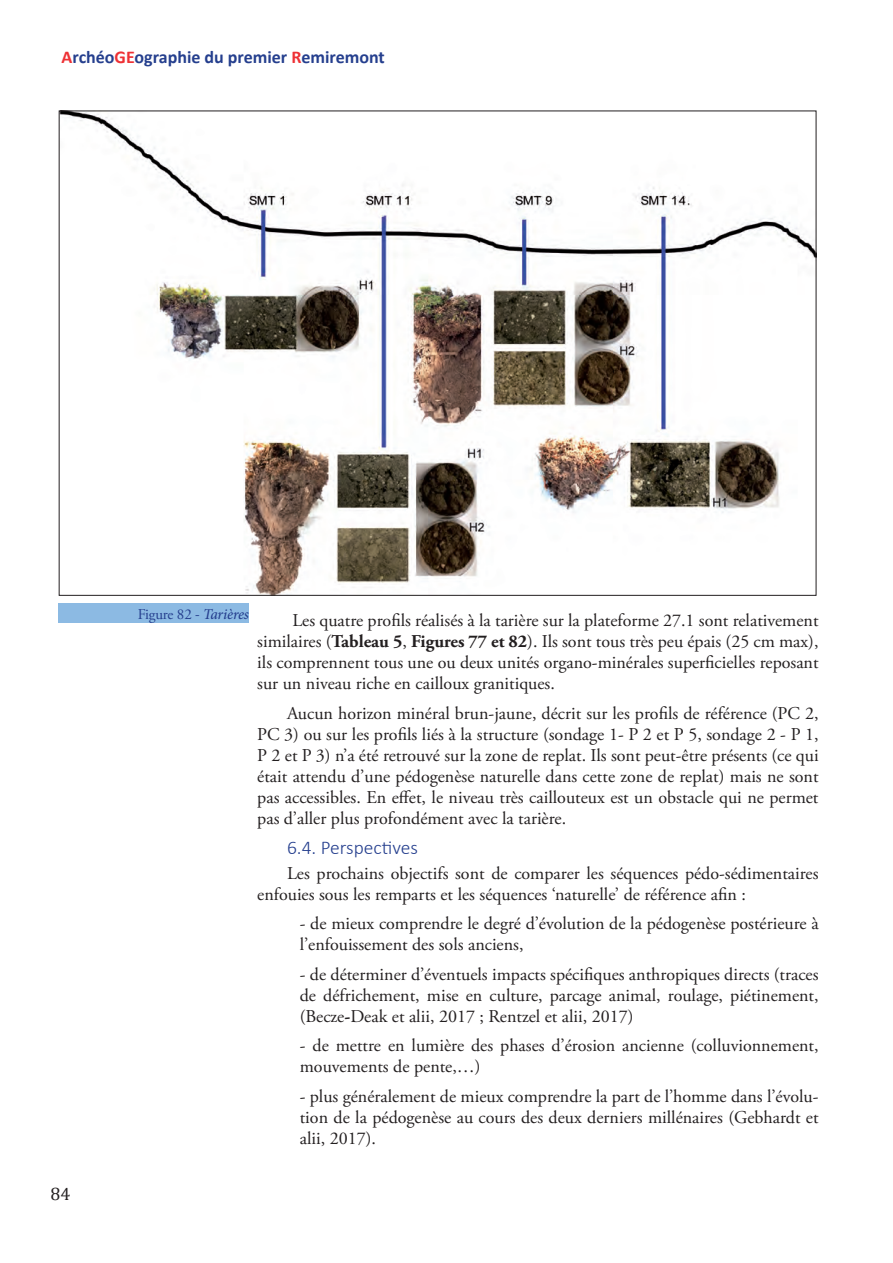
<style>
.page{position:relative;width:893px;height:1263px;background:#fff}
.page>*{position:absolute;margin:0;border:0;box-sizing:border-box;transform-origin:0 0}
.t1{font:300 19.5px "Calibri";letter-spacing:-.005em;color:#253f8e}
.t2{font:18px/21px "Adobe Garamond Pro";color:#231f20;text-align:justify}
.t3{font:700 18px "Calibri";color:#253f8e}
.t4{font:18px "Cambria";color:#231f20}
.t5{font:italic 500 15px "Minion Pro";letter-spacing:-.015em;color:#253f8e}
.s1{color:#ee3135}
.s2{font-family:"Adobe Garamond Pro";font-weight:400;font-style:normal}
.s3{font-weight:700}
</style>
<div class="page">
<img style="left:61px;top:113px;width:753px;height:481px">
<div style="left:59px;top:604px;width:190px;height:19px;background:#8cbae3"></div>
<p class="t3" style="left:62px;top:46px;width:325px"><span class="s1">A</span>rchéo<span class="s1">GE</span>ographie du premier <span class="s1">R</span>emiremont</p>
<p class="t4" style="left:51px;top:1183px;width:21px">84</p>
<p class="t5" style="left:138px;top:604px;width:113px"><span class="s2">Figure 82</span> - Tarières</p>
<p class="t2" style="left:257px;top:611px;width:563px;text-indent:35px">Les quatre profils réalisés à la tarière sur la plateforme 27.1 sont relativement similaires (<span class="s3">Tableau 5</span>, <span class="s3">Figures 77 et 82</span>). Ils sont tous très peu épais (25 cm max), ils comprennent tous une ou deux unités organo-minérales superficielles reposant sur un niveau riche en cailloux granitiques.</p>
<p class="t2" style="left:257px;top:703px;width:563px;text-indent:30px">Aucun horizon minéral brun-jaune, décrit sur les profils de référence (PC 2, PC 3) ou sur les profils liés à la structure (sondage 1- P 2 et P 5, sondage 2 - P 1, P 2 et P 3) n’a été retrouvé sur la zone de replat. Ils sont peut-être présents (ce qui était attendu d’une pédogenèse naturelle dans cette zone de replat) mais ne sont pas accessibles. En effet, le niveau très caillouteux est un obstacle qui ne permet pas d’aller plus profondément avec la tarière.</p>
<p class="t1" style="left:287px;top:835px;width:132px">6.4. Perspectives</p>
<p class="t2" style="left:257px;top:863px;width:563px;text-indent:30px">Les prochains objectifs sont de comparer les séquences pédo-sédimentaires enfouies sous les remparts et les séquences ‘naturelle’ de référence afin :</p>
<p class="t2" style="left:300px;top:914px;width:520px">- de mieux comprendre le degré d’évolution de la pédogenèse postérieure à l’enfouissement des sols anciens,</p>
<p class="t2" style="left:300px;top:964px;width:520px">- de déterminer d’éventuels impacts spécifiques anthropiques directs (traces de défrichement, mise en culture, parcage animal, roulage, piétinement, (Becze<span class="s3">-</span>Deak et alii, 2017 ; Rentzel et alii, 2017)</p>
<p class="t2" style="left:300px;top:1036px;width:520px">- de mettre en lumière des phases d’érosion ancienne (colluvionnement, mouvements de pente,…)</p>
<p class="t2" style="left:300px;top:1086px;width:520px">- plus généralement de mieux comprendre la part de l’homme dans l’évolu&shy;tion de la pédogenèse au cours des deux derniers millénaires (Gebhardt et alii, 2017).</p>
</div>
